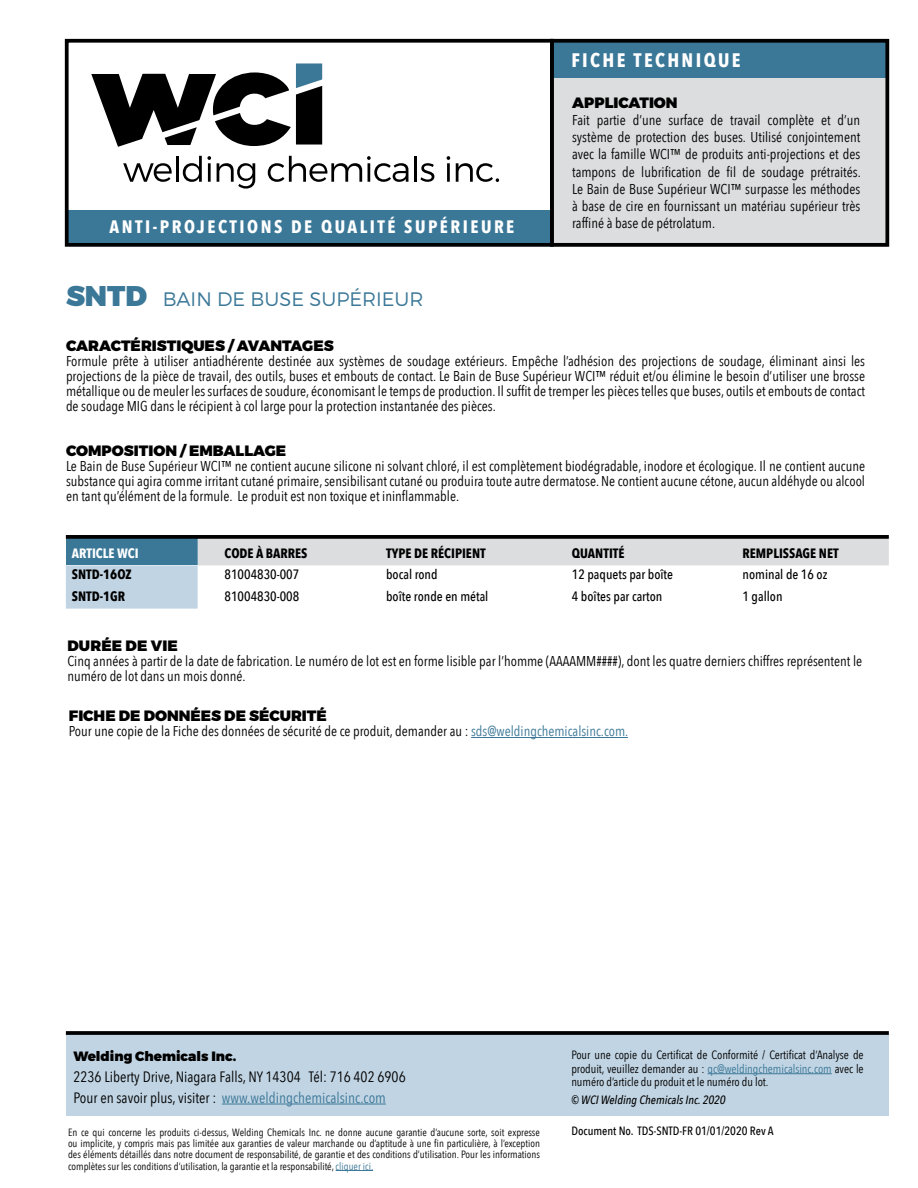
<style>
.page{position:relative;width:918px;height:1188px;background:#fff}
.page>*{position:absolute;margin:0;border:0;box-sizing:border-box;transform-origin:0 0}
.t1{font:300 19.5px "Montserrat";color:#3b7898}
.t2{font:700 19.5px "Avenir Next Condensed";letter-spacing:.12em;color:#fff}
.t3{font:700 18px "Avenir Next Condensed";letter-spacing:.14em;color:#fff}
.t4{font:15px/21px "Avenir Next Condensed";color:#000}
.t5{font:900 15px "Montserrat";color:#000}
.t6{font:14.25px/17.2px "Avenir Next Condensed";color:#000;text-align:justify}
.t7{font:500 13.5px "Avenir Next Condensed";color:#000}
.t8{font:700 13.5px "Avenir Next Condensed";color:#000}
.t9{font:900 13.5px "Montserrat";color:#000}
.t10{font:700 13.5px "Avenir Next Condensed";color:#fff}
.t11{font:12px/13.5px "Avenir Next Condensed";letter-spacing:-.005em;color:#000;text-align:justify}
.t12{font:500 12px "Avenir Next Condensed";color:#000}
.t13{font:italic 500 12px "Avenir Next Condensed";color:#000}
.t14{font:10.5px/11.2px "Avenir Next Condensed";color:#000;text-align:justify}
.s1{font-weight:900;font-size:28.5px}
.s2{color:#3b7898}
</style>
<div class="page">
<div style="left:552px;top:40px;width:335px;height:207px;background:#dcddde"></div>
<div style="left:66px;top:210px;width:486px;height:35px;background:#3b7898"></div>
<svg style="left:91px;top:63px;width:231px;height:84px"></svg>
<svg style="left:123px;top:163px;width:49px;height:19px"></svg>
<hr style="left:176px;top:156px;width:3px;height:26px;background:#000">
<svg style="left:183px;top:156px;width:28px;height:26px"></svg>
<svg style="left:217px;top:163px;width:38px;height:26px"></svg>
<svg style="left:268px;top:156px;width:140px;height:26px"></svg>
<hr style="left:414px;top:156px;width:3px;height:26px;background:#000">
<svg style="left:420px;top:163px;width:14px;height:19px"></svg>
<hr style="left:447px;top:163px;width:3px;height:19px;background:#000">
<svg style="left:447px;top:156px;width:3px;height:4px"></svg>
<svg style="left:456px;top:163px;width:43px;height:19px"></svg>
<div style="left:552px;top:42px;width:337px;height:36px;background:#3b7898"></div>
<div style="left:65px;top:39px;width:489px;height:208px;border:4px solid #000"></div>
<svg style="left:66px;top:539px;width:823px;height:70px"></svg>
<svg style="left:66px;top:535px;width:823px;height:4px;background:#0c0d0d"></svg>
<div style="left:550px;top:39px;width:339px;height:208px;border:4px solid #000"></div>
<hr style="left:471px;top:737px;width:157px;height:1px;background:#3b7898">
<div style="left:66px;top:1034px;width:823px;height:82px;background:#c1d4e3"></div>
<svg style="left:66px;top:1031px;width:823px;height:4px;background:#0d0e0e"></svg>
<hr style="left:222px;top:1104px;width:164px;height:1px;background:#3b7898">
<hr style="left:708px;top:1073px;width:124px;height:1px;background:#3b7898">
<hr style="left:336px;top:1170px;width:37px;height:1px;background:#3b7898">
<p class="t3" style="left:110px;top:216px;width:406px">ANTI-PROJECTIONS DE QUALITÉ SUPÉRIEURE</p>
<h1 class="t2" style="left:572px;top:49px;width:171px">FICHE TECHNIQUE</h1>
<p class="t5" style="left:572px;top:93px;width:107px">APPLICATION</p>
<p class="t6" style="left:572px;top:111px;width:290px">Fait partie d’une surface de travail complète et d’un système de protection des buses. Utilisé conjointement avec la famille WCI™ de produits anti-projections et des tampons de lubrification de fil de soudage prétraités.<br>Le Bain de Buse Supérieur WCI™ surpasse les méthodes à base de cire en fournissant un matériau supérieur très raffiné à base de pétrolatum.</p>
<h1 class="t1" style="left:66px;top:287px;width:359px"><span class="s1">SNTD</span> BAIN DE BUSE SUPÉRIEUR</h1>
<p class="t5" style="left:66px;top:336px;width:269px">CARACTÉRISTIQUES / AVANTAGES</p>
<p class="t6" style="left:66px;top:352px;width:801px;line-height:15px">Formule prête à utiliser antiadhérente destinée aux systèmes de soudage extérieurs. Empêche l’adhésion des projections de soudage, éliminant ainsi les projections de la pièce de travail, des outils, buses et embouts de contact. Le Bain de Buse Supérieur WCI™ réduit et/ou élimine le besoin d’utiliser une brosse métallique ou de meuler les surfaces de soudure, économisant le temps de production. Il suffit de tremper les pièces telles que buses, outils et embouts de contact de soudage MIG dans le récipient à col large pour la protection instantanée des pièces.</p>
<p class="t5" style="left:66px;top:441px;width:222px">COMPOSITION / EMBALLAGE</p>
<p class="t6" style="left:66px;top:457px;width:801px;line-height:15px">Le Bain de Buse Supérieur WCI™ ne contient aucune silicone ni solvant chloré, il est complètement biodégradable, inodore et écologique. Il ne contient aucune substance qui agira comme irritant cutané primaire, sensibilisant cutané ou produira toute autre dermatose. Ne contient aucune cétone, aucun aldéhyde ou alcool en tant qu’élément de la formule. Le produit est non toxique et ininflammable.</p>
<p class="t10" style="left:72px;top:545px;width:68px">ARTICLE WCI</p>
<p class="t8" style="left:225px;top:545px;width:84px">CODE À BARRES</p>
<p class="t8" style="left:386px;top:545px;width:101px">TYPE DE RÉCIPIENT</p>
<p class="t8" style="left:572px;top:545px;width:54px">QUANTITÉ</p>
<p class="t8" style="left:743px;top:545px;width:98px">REMPLISSAGE NET</p>
<p class="t8" style="left:72px;top:566px;width:61px">SNTD-16OZ</p>
<p class="t7" style="left:225px;top:566px;width:76px">81004830-007</p>
<p class="t7" style="left:386px;top:566px;width:53px">bocal rond</p>
<p class="t7" style="left:572px;top:566px;width:103px">12 paquets par boîte</p>
<p class="t7" style="left:743px;top:566px;width:86px">nominal de 16 oz</p>
<p class="t8" style="left:72px;top:588px;width:55px">SNTD-1GR</p>
<p class="t7" style="left:225px;top:588px;width:76px">81004830-008</p>
<p class="t7" style="left:386px;top:588px;width:104px">boîte ronde en métal</p>
<p class="t7" style="left:572px;top:588px;width:92px">4 boîtes par carton</p>
<p class="t7" style="left:743px;top:588px;width:42px">1 gallon</p>
<p class="t5" style="left:67px;top:636px;width:112px">DURÉE DE VIE</p>
<p class="t6" style="left:67px;top:652px;width:796px;line-height:15px">Cinq années à partir de la date de fabrication. Le numéro de lot est en forme lisible par l’homme (AAAAMM####), dont les quatre derniers chiffres représentent le numéro de lot dans un mois donné.</p>
<p class="t5" style="left:69px;top:707px;width:260px">FICHE DE DONNÉES DE SÉCURITÉ</p>
<p class="t6" style="left:69px;top:722px;width:561px">Pour une copie de la Fiche des données de sécurité de ce produit, demander au : <span class="s2">sds@weldingchemicalsinc.com.</span></p>
<p class="t9" style="left:74px;top:1048px;width:164px">Welding Chemicals Inc.</p>
<p class="t4" style="left:74px;top:1065px;width:334px">2236 Liberty Drive, Niagara Falls, NY 14304 Tél: 716 402 6906<br>Pour en savoir plus, visiter : <span class="s2">www.weldingchemicalsinc.com</span></p>
<p class="t11" style="left:571px;top:1048px;width:294px">Pour une copie du Certificat de Conformité / Certificat d’Analyse de produit, veuillez demander au : <span class="s2">qc@weldingchemicalsinc.com</span> avec le numéro d’article du produit et le numéro du lot.</p>
<p class="t13" style="left:571px;top:1093px;width:156px">© WCI Welding Chemicals Inc. 2020</p>
<p class="t14" style="left:68px;top:1126px;width:473px">En ce qui concerne les produits ci-dessus, Welding Chemicals Inc. ne donne aucune garantie d’aucune sorte, soit expresse ou implicite, y compris mais pas limitée aux garanties de valeur marchande ou d’aptitude à une fin particulière, à l’exception des éléments détaillés dans notre document de responsabilité, de garantie et des conditions d’utilisation. Pour les informations complètes sur les conditions d’utilisation, la garantie et la responsabilité,<span class="s2">cliquer ici.</span></p>
<p class="t12" style="left:571px;top:1124px;width:204px">Document No. TDS-SNTD-FR 01/01/2020 Rev A</p>
</div>
